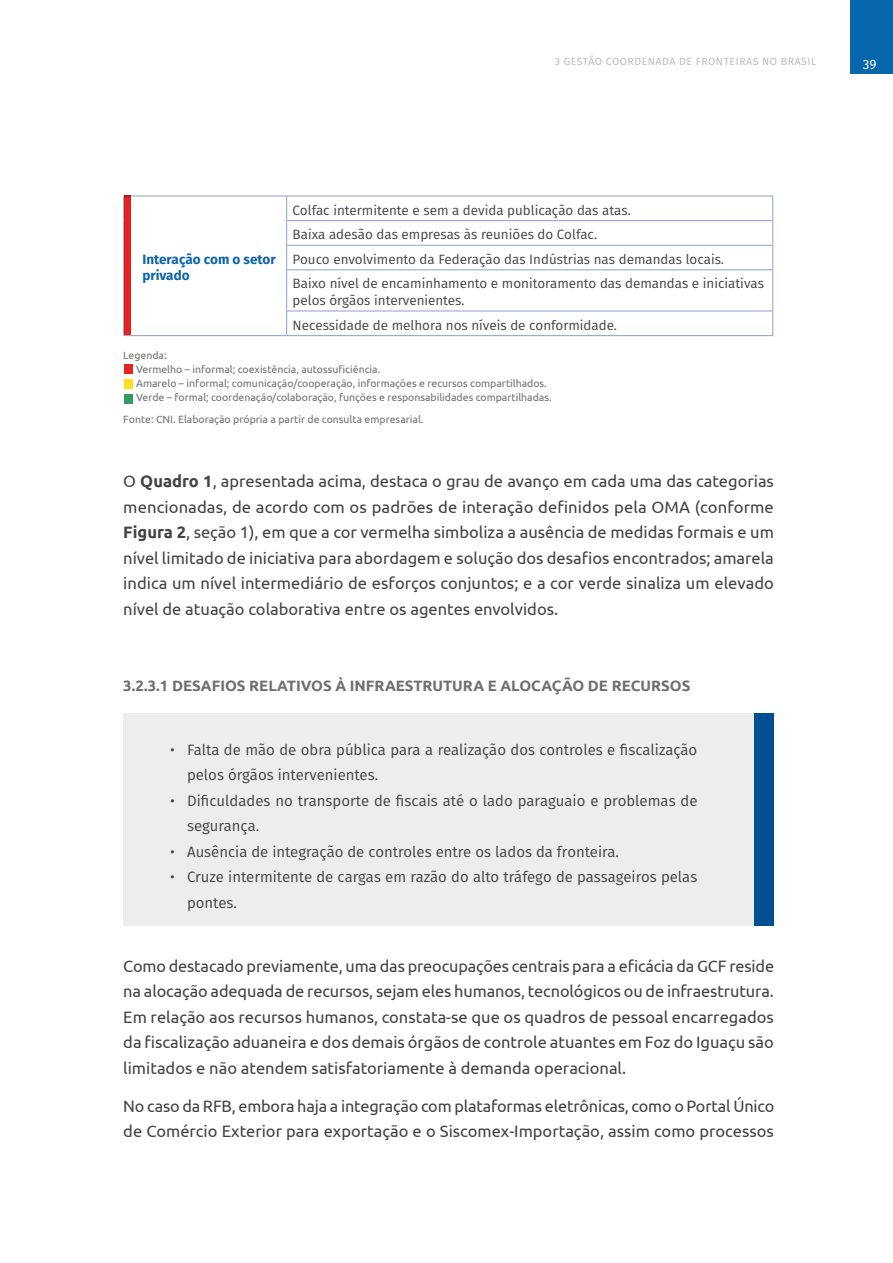
<style>
.page{position:relative;width:893px;height:1263px;background:#fff}
.page>*{position:absolute;margin:0;border:0;box-sizing:border-box;transform-origin:0 0}
.Miolo{font:16.5px/25.5px "Ubuntu";color:#424241;text-align:justify}
.t1{font:15px/25.5px "Fira Sans";color:#424241}
.Titulo_4{font:700 15px "Ubuntu";color:#6f6f6e}
.Miolo-2{font:13.5px/16.5px "Fira Sans";color:#424241}
.Miolo-3{font:700 13.5px/16.5px "Fira Sans";color:#0f65a9}
.t2{font:13.5px "Fira Sans";color:#fff}
.Miolo-4{font:10.5px "Ubuntu";color:#70706f}
.t3{font:10.5px "Fira Sans";letter-spacing:.05em;color:#bdbdbc}
.s1{font-weight:700}
</style>
<div class="page">
<div style="left:850px;top:0;width:43px;height:74px;background:#0667ac"></div>
<div style="left:123px;top:713px;width:651px;height:213px;background:#ededed"></div>
<div style="left:755px;top:713px;width:19px;height:213px;background:#004f92"></div>
<hr style="left:123px;top:335px;width:164px;height:1px;background:#89a1d0">
<hr style="left:287px;top:196px;width:486px;height:1px;background:#89a1d0">
<hr style="left:286px;top:220px;width:487px;height:1px;background:#89a1d0">
<hr style="left:286px;top:245px;width:487px;height:1px;background:#89a1d0">
<svg style="left:772px;top:196px;width:1px;height:73px"></svg>
<hr style="left:286px;top:269px;width:487px;height:1px;background:#89a1d0">
<hr style="left:772px;top:270px;width:1px;height:41px;background:#89a1d0">
<hr style="left:286px;top:311px;width:487px;height:1px;background:#89a1d0">
<svg style="left:772px;top:311px;width:1px;height:24px"></svg>
<hr style="left:287px;top:335px;width:486px;height:1px;background:#89a1d0">
<hr style="left:123px;top:196px;width:164px;height:1px;background:#89a1d0">
<svg style="left:123px;top:196px;width:1px;height:74px"></svg>
<svg style="left:286px;top:196px;width:1px;height:73px"></svg>
<hr style="left:123px;top:270px;width:1px;height:41px;background:#89a1d0">
<hr style="left:286px;top:270px;width:1px;height:41px;background:#89a1d0">
<svg style="left:123px;top:311px;width:1px;height:24px"></svg>
<svg style="left:286px;top:311px;width:1px;height:24px"></svg>
<div style="left:124px;top:196px;width:7px;height:139px;background:#e52421"></div>
<div style="left:124px;top:365px;width:9px;height:9px;background:#e52421"></div>
<div style="left:124px;top:379px;width:9px;height:10px;background:#ffe21e"></div>
<div style="left:124px;top:394px;width:9px;height:9px;background:#339a66"></div>
<p class="t3" style="left:555px;top:54px;width:263px">3 GESTÃO COORDENADA DE FRONTEIRAS NO BRASIL</p>
<p class="t2" style="left:863px;top:54px;width:15px">39</p>
<p class="Miolo-3" style="left:142px;top:250px;width:135px">Interação com o setor privado</p>
<p class="Miolo-2" style="left:293px;top:201px;width:340px">Colfac intermitente e sem a devida publicação das atas.</p>
<p class="Miolo-2" style="left:293px;top:226px;width:306px">Baixa adesão das empresas às reuniões do Colfac.</p>
<p class="Miolo-2" style="left:293px;top:251px;width:433px">Pouco envolvimento da Federação das Indústrias nas demandas locais.</p>
<p class="Miolo-2" style="left:293px;top:275px;width:473px">Baixo nível de encaminhamento e monitoramento das demandas e iniciativas pelos órgãos intervenientes.</p>
<p class="Miolo-2" style="left:293px;top:316px;width:326px">Necessidade de melhora nos níveis de conformidade.</p>
<p class="Miolo-4" style="left:123px;top:348px;width:45px">Legenda:</p>
<p class="Miolo-4" style="left:136px;top:363px;width:246px">Vermelho – informal; coexistência, autossuficiência.</p>
<p class="Miolo-4" style="left:136px;top:377px;width:412px">Amarelo – informal; comunicação/cooperação, informações e recursos compartilhados.</p>
<p class="Miolo-4" style="left:136px;top:391px;width:417px">Verde – formal; coordenação/colaboração, funções e responsabilidades compartilhadas.</p>
<p class="Miolo-4" style="left:123px;top:413px;width:302px">Fonte: CNI. Elaboração própria a partir de consulta empresarial.</p>
<p class="Miolo" style="left:123px;top:468px;width:652px">O <span class="s1">Quadro 1</span>, apresentada acima, destaca o grau de avanço em cada uma das categorias mencionadas, de acordo com os padrões de interação definidos pela OMA (conforme <span class="s1">Figura 2</span>, seção 1), em que a cor vermelha simboliza a ausência de medidas formais e um nível limitado de iniciativa para abordagem e solução dos desafios encontrados; amarela indica um nível intermediário de esforços conjuntos; e a cor verde sinaliza um elevado nível de atuação colaborativa entre os agentes envolvidos.</p>
<p class="Titulo_4" style="left:123px;top:677px;width:569px">3.2.3.1 DESAFIOS RELATIVOS À INFRAESTRUTURA E ALOCAÇÃO DE RECURSOS</p>
<p class="t1" style="left:187px;top:736px;width:512px;text-indent:-17px">• Falta de mão de obra pública para a realização dos controles e fiscalização pelos órgãos intervenientes.</p>
<p class="t1" style="left:187px;top:787px;width:512px;text-indent:-17px">• Dificuldades no transporte de fiscais até o lado paraguaio e problemas de segurança.</p>
<p class="t1" style="left:170px;top:838px;width:450px">• Ausência de integração de controles entre os lados da fronteira.</p>
<p class="t1" style="left:187px;top:864px;width:512px;text-indent:-17px">• Cruze intermitente de cargas em razão do alto tráfego de passageiros pelas pontes.</p>
<p class="Miolo" style="left:123px;top:952px;width:652px">Como destacado previamente, uma das preocupações centrais para a eficácia da GCF reside na alocação adequada de recursos, sejam eles humanos, tecnológicos ou de infraestrutura.<br>Em relação aos recursos humanos, constata-se que os quadros de pessoal encarregados da fiscalização aduaneira e dos demais órgãos de controle atuantes em Foz do Iguaçu são limitados e não atendem satisfatoriamente à demanda operacional.</p>
<p class="Miolo" style="left:123px;top:1093px;width:652px">No caso da RFB, embora haja a integração com plataformas eletrônicas, como o Portal Único de Comércio Exterior para exportação e o Siscomex-Importação, assim como processos</p>
</div>
